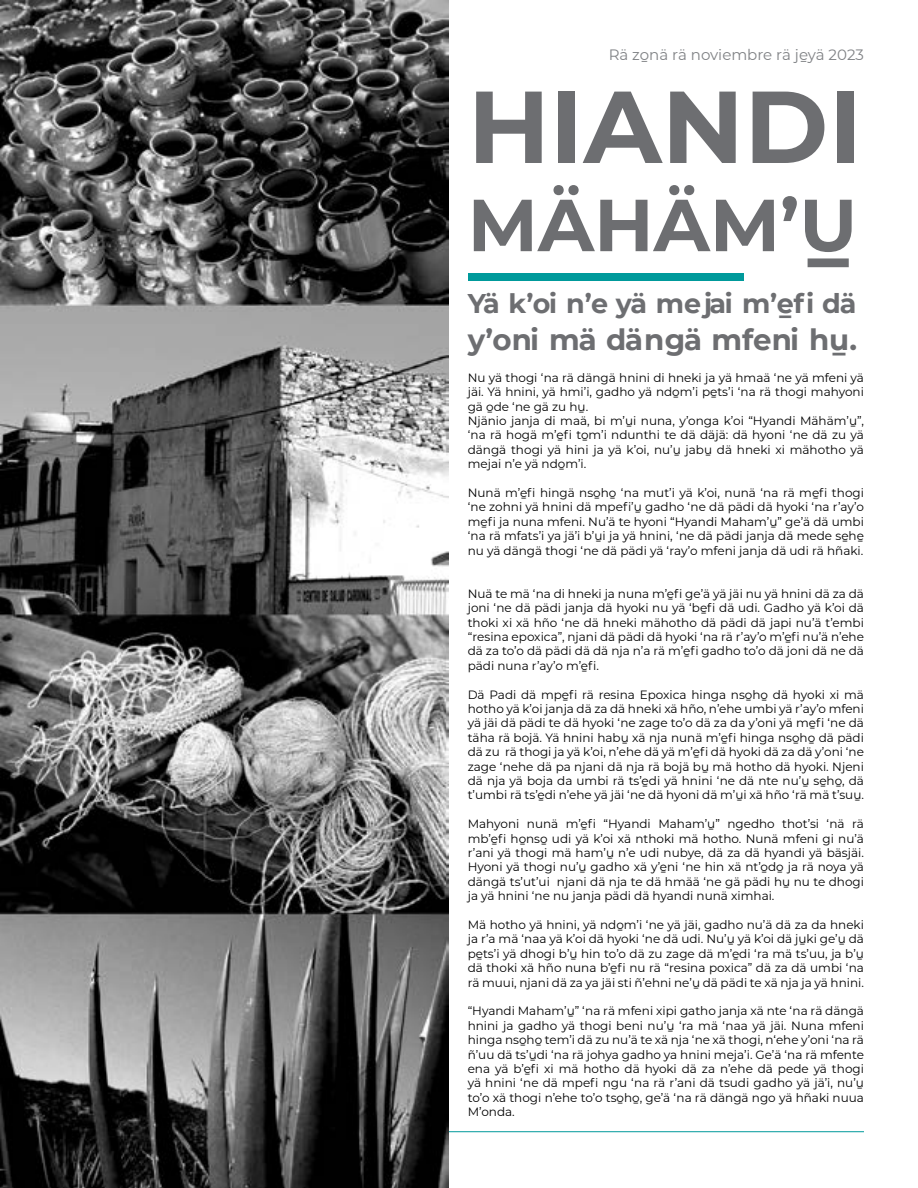
<style>
.page{position:relative;width:918px;height:1188px;background:#fff}
.page>*{position:absolute;margin:0;border:0;box-sizing:border-box;transform-origin:0 0}
.t1{font:102px "Montserrat HNAHNU Bold";color:#6d6e71}
.t2{font:73.5px "Montserrat HNAHNU Bold";color:#6d6e71}
.t3{font:29.25px "Montserrat HNAHNU Bold";color:#6d6e71}
.t4{font:27px "Montserrat HNAHNU Bold";color:#6d6e71}
.t5{font:15px "Montserrat HNAHNU Regular";color:#808285}
.t6{font:12px/14.4px "Montserrat HNAHNU Regular";color:#000;text-align:justify}
</style>
<div class="page">
<hr style="left:54px;top:1131px;width:810px;height:1px;background:#009a9b">
<img style="left:0;top:0;width:449px;height:1188px">
<div style="left:468px;top:274px;width:276px;height:7px;background:#009a9b"></div>
<p class="t5" style="left:609px;top:44px;width:257px">Rä zònä rä noviembre rä jèyä 2023</p>
<h1 class="t1" style="left:468px;top:53px;width:396px">HIANDI</h1>
<h2 class="t2" style="left:468px;top:172px;width:391px">MÄHÄM’Ù</h2>
<h3 class="t4" style="left:468px;top:284px;width:391px">Yä k’oi n’e yä mejai m’èfi dä</h3>
<h3 class="t3" style="left:468px;top:319px;width:391px">y’oni mä dängä mfeni hù.</h3>
<p class="t6" style="left:468px;top:370px;width:398px;text-align:left">Nu yä thogi ‘na rä dängä hnini di hneki ja yä hmaä ‘ne yä mfeni yä jäi. Yä hnini, yä hmi’i, gadho yä ndòm’i pèts’i ‘na rä thogi mahyoni gä òde ‘ne gä zu hù.<br>Njänio janja di maä, bi m’ùi nuna, y’onga k’oi “Hyandi Mähäm’ù”, ‘na rä hogä m’èfi tòm’i ndunthi te dä däjä: dä hyoni ‘ne dä zu yä dängä thogi yä hini ja yä k’oi, nu’ù jabù dä hneki xi mähotho yä mejai n’e yä ndòm’i.</p>
<p class="t6" style="left:468px;top:485px;width:398px">Nunä m’èfi hingä nsòhò ‘na mut’i yä k’oi, nunä ‘na rä mèfi thogi ‘ne zohni yä hnini dä mpefi’ù gadho ‘ne dä pädi dä hyoki ‘na r’ay’o mèfi ja nuna mfeni. Nu’ä te hyoni “Hyandi Maham’ù” ge’ä dä umbi ‘na rä mfats’i ya jä’i b’ùi ja yä hnini, ‘ne dä pädi janja dä mede sèhè nu yä dängä thogi ‘ne dä pädi yä ‘ray’o mfeni janja dä udi rä hñaki.</p>
<p class="t6" style="left:468px;top:586px;width:398px">Nuä te mä ‘na di hneki ja nuna m’èfi ge’ä yä jäi nu yä hnini dä za dä joni ‘ne dä pädi janja dä hyoki nu yä ‘bèfi dä udi. Gadho yä k’oi dä thoki xi xä hño ‘ne dä hneki mähotho dä pädi dä japi nu’ä t’embi “resina epoxica”, njani dä pädi dä hyoki ‘na rä r’ay’o m’èfi nu’ä n’ehe dä za to’o dä pädi dä dä nja n’a rä m’èfi gadho to’o dä joni dä ne dä pädi nuna r’ay’o m’èfi.</p>
<p class="t6" style="left:468px;top:687px;width:398px">Dä Padi dä mpèfi rä resina Epoxica hinga nsòhò dä hyoki xi mä hotho yä k’oi janja dä za dä hneki xä hño, n’ehe umbi yä r’ay’o mfeni yä jäi dä pädi te dä hyoki ‘ne zage to’o dä za da y’oni yä mèfi ‘ne dä täha rä bojä. Yä hnini habù xä nja nunä m’èfi hinga nsòhò dä pädi dä zu rä thogi ja yä k’oi, n’ehe dä yä m’èfi dä hyoki dä za dä y’oni ‘ne zage ‘nehe dä pa njani dä nja rä bojä bù mä hotho dä hyoki. Njeni dä nja yä boja da umbi rä ts’èdi yä hnini ‘ne dä nte nu’ù sèhò, dä t’umbi rä ts’èdi n’ehe yä jäi ‘ne dä hyoni dä m’ùi xä hño ‘rä mä t’suù.</p>
<p class="t6" style="left:468px;top:816px;width:398px">Mahyoni nunä m’èfi “Hyandi Maham’ù” ngedho thot’si ‘nä rä mb’èfi hònsò udi yä k’oi xä nthoki mä hotho. Nunä mfeni gi nu’ä r’ani yä thogi mä ham’ù n’e udi nubye, dä za dä hyandi yä bäsjäi.<br>Hyoni yä thogi nu’ù gadho xä y’èni ‘ne hin xä nt’òdò ja rä noya yä dängä ts’ut’ui njani dä nja te dä hmää ‘ne gä pädi hù nu te dhogi ja yä hnini ‘ne nu janja pädi dä hyandi nunä ximhai.</p>
<p class="t6" style="left:468px;top:917px;width:398px">Mä hotho yä hnini, yä ndòm’i ‘ne yä jäi, gadho nu’ä dä za da hneki ja r’a mä ‘naa yä k’oi dä hyoki ‘ne dä udi. Nu’ù yä k’oi dä jùki ge’ù dä pèts’i yä dhogi b’ù hin to’o dä zu zage dä m’èdi ‘ra mä ts’uu, ja b’ù dä thoki xä hño nuna b’èfi nu rä “resina poxica” dä za dä umbi ‘na rä muui, njani dä za ya jäi sti ñ’ehni ne’ù dä pädi te xä nja ja yä hnini.</p>
<p class="t6" style="left:468px;top:1003px;width:398px">“Hyandi Maham’ù” ‘na rä mfeni xipi gatho janja xä nte ‘na rä dängä hnini ja gadho yä thogi beni nu’ù ‘ra mä ‘naa yä jäi. Nuna mfeni hinga nsòhò tem’i dä zu nu’ä te xä nja ‘ne xä thogi, n‘ehe y’oni ‘na rä ñ’uu dä ts’ùdi ‘na rä johya gadho ya hnini meja’i. Ge’ä ‘na rä mfente ena yä b’èfi xi mä hotho dä hyoki dä za n’ehe dä pede yä thogi yä hnini ‘ne dä mpefi ngu ‘na rä r’ani dä tsudi gadho yä jä’i, nu’ù to’o xä thogi n’ehe to’o tsòhò, ge’ä ‘na rä dängä ngo yä hñaki nuua M’onda.</p>
</div>
